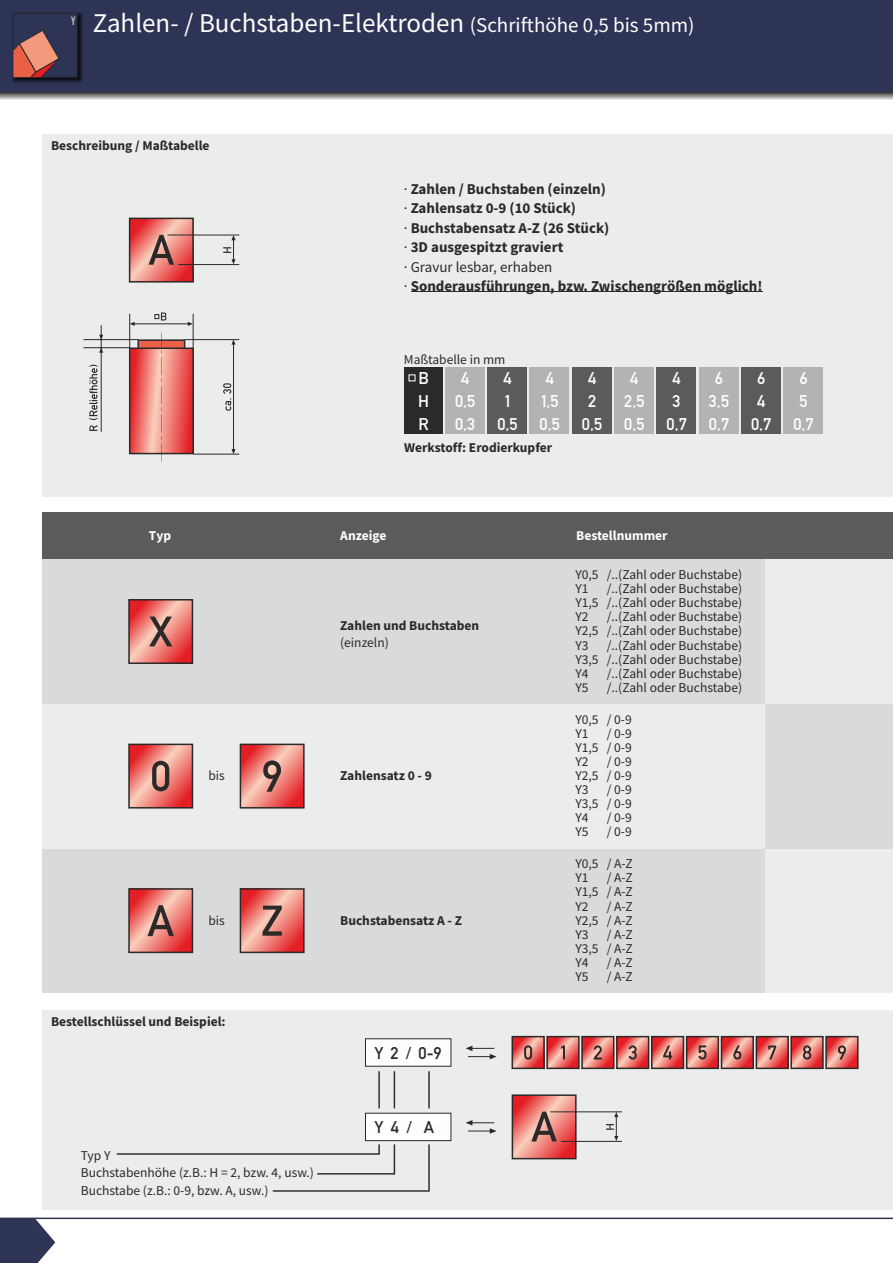
<style>
.page{position:relative;width:893px;height:1263px;background:#fff}
.page>*{position:absolute;margin:0;border:0;box-sizing:border-box;transform-origin:0 0}
.t1{font:27px "Source Sans Pro";color:#fefefe}
.t2{font:16.8px/22.6px "DIN1451 Mittelschrift";color:#fefefe;text-align:center}
.t3{font:16.8px "DIN1451 Mittelschrift";color:#2b2a29}
.t4{font:700 15px/19.4px "Source Sans Pro";color:#2b2a29}
.t5{font:13.5px/14.1px "Source Sans Pro";color:#2b2a29}
.t6{font:700 13.5px "Source Sans Pro";color:#2b2a29}
.t7{font:700 13.5px "Source Sans Pro";color:#fefefe}
.t8{font:12.6px "DIN1451 Engschrift";color:#c5c6c6}
.s1{font-size:21px}
.s2{font-weight:400}
</style>
<div class="page">
<svg style="left:0;top:91px;width:893px;height:9px"></svg>
<div style="left:0;top:0;width:893px;height:91px;background:#2d3456"></div>
<div style="left:765px;top:848px;width:128px;height:145px;background:#ebecec"></div>
<div style="left:43px;top:848px;width:722px;height:145px;background:#d9dada"></div>
<div style="left:765px;top:704px;width:128px;height:144px;background:#d9dada"></div>
<div style="left:43px;top:704px;width:722px;height:144px;background:#ebecec"></div>
<div style="left:765px;top:559px;width:128px;height:145px;background:#ebecec"></div>
<div style="left:43px;top:559px;width:722px;height:145px;background:#d9dada"></div>
<div style="left:43px;top:512px;width:850px;height:47px;background:#5b5b5b"></div>
<div style="left:43px;top:1010px;width:850px;height:200px;background:#ebecec"></div>
<svg style="left:515px;top:1097px;width:59px;height:59px"></svg>
<div style="left:512px;top:1094px;width:65px;height:65px;border:2px solid #2b2a29"></div>
<svg style="left:531px;top:1112px;width:26px;height:29px"></svg>
<hr style="left:561px;top:1141px;width:61px;height:1px;background:#2b2a29">
<svg style="left:606px;top:1112px;width:12px;height:29px"></svg>
<hr style="left:550px;top:1111px;width:72px;height:1px;background:#2b2a29">
<svg style="left:828px;top:1039px;width:27px;height:27px"></svg>
<div style="left:825px;top:1036px;width:33px;height:33px;border:2px solid #2b2a29"></div>
<svg style="left:838px;top:1045px;width:8px;height:14px"></svg>
<svg style="left:793px;top:1039px;width:28px;height:27px"></svg>
<div style="left:790px;top:1036px;width:34px;height:33px;border:2px solid #2b2a29"></div>
<svg style="left:803px;top:1045px;width:8px;height:14px"></svg>
<svg style="left:759px;top:1039px;width:27px;height:27px"></svg>
<div style="left:756px;top:1036px;width:33px;height:33px;border:2px solid #2b2a29"></div>
<svg style="left:768px;top:1045px;width:8px;height:14px"></svg>
<svg style="left:724px;top:1039px;width:27px;height:27px"></svg>
<div style="left:721px;top:1036px;width:33px;height:33px;border:2px solid #2b2a29"></div>
<svg style="left:733px;top:1045px;width:8px;height:14px"></svg>
<svg style="left:689px;top:1039px;width:27px;height:27px"></svg>
<div style="left:686px;top:1036px;width:33px;height:33px;border:2px solid #2b2a29"></div>
<svg style="left:698px;top:1045px;width:8px;height:14px"></svg>
<svg style="left:654px;top:1039px;width:27px;height:27px"></svg>
<div style="left:651px;top:1036px;width:33px;height:33px;border:2px solid #2b2a29"></div>
<svg style="left:663px;top:1045px;width:9px;height:14px"></svg>
<svg style="left:619px;top:1039px;width:27px;height:27px"></svg>
<div style="left:616px;top:1036px;width:33px;height:33px;border:2px solid #2b2a29"></div>
<svg style="left:629px;top:1045px;width:8px;height:14px"></svg>
<svg style="left:584px;top:1039px;width:27px;height:27px"></svg>
<div style="left:581px;top:1036px;width:33px;height:33px;border:2px solid #2b2a29"></div>
<svg style="left:594px;top:1045px;width:8px;height:14px"></svg>
<svg style="left:549px;top:1039px;width:28px;height:27px"></svg>
<div style="left:546px;top:1036px;width:34px;height:33px;border:2px solid #2b2a29"></div>
<svg style="left:561px;top:1045px;width:4px;height:14px"></svg>
<svg style="left:514px;top:1039px;width:28px;height:27px"></svg>
<div style="left:511px;top:1036px;width:34px;height:33px;border:2px solid #2b2a29"></div>
<svg style="left:524px;top:1045px;width:8px;height:14px"></svg>
<svg style="left:466px;top:1045px;width:31px;height:14px"></svg>
<svg style="left:466px;top:1120px;width:31px;height:14px"></svg>
<svg style="left:116px;top:1038px;width:335px;height:154px"></svg>
<svg style="left:243px;top:891px;width:59px;height:59px"></svg>
<div style="left:240px;top:888px;width:65px;height:65px;border:2px solid #2b2a29"></div>
<svg style="left:262px;top:906px;width:20px;height:30px"></svg>
<svg style="left:131px;top:891px;width:59px;height:59px"></svg>
<div style="left:128px;top:888px;width:65px;height:65px;border:2px solid #2b2a29"></div>
<svg style="left:147px;top:905px;width:27px;height:31px"></svg>
<svg style="left:243px;top:747px;width:59px;height:58px"></svg>
<div style="left:240px;top:744px;width:65px;height:64px;border:2px solid #2b2a29"></div>
<svg style="left:263px;top:760px;width:18px;height:32px"></svg>
<svg style="left:131px;top:747px;width:59px;height:58px"></svg>
<div style="left:128px;top:744px;width:65px;height:64px;border:2px solid #2b2a29"></div>
<svg style="left:152px;top:761px;width:17px;height:30px"></svg>
<svg style="left:131px;top:602px;width:59px;height:59px"></svg>
<div style="left:128px;top:599px;width:65px;height:65px;border:2px solid #2b2a29"></div>
<svg style="left:149px;top:616px;width:23px;height:30px"></svg>
<div style="left:43px;top:134px;width:850px;height:363px;background:#ebecec"></div>
<div style="left:699px;top:367px;width:39px;height:67px;background:#b2b3b3"></div>
<div style="left:656px;top:367px;width:40px;height:67px;background:#5b5b5b"></div>
<div style="left:614px;top:367px;width:40px;height:67px;background:#b2b3b3"></div>
<div style="left:572px;top:367px;width:39px;height:67px;background:#5b5b5b"></div>
<div style="left:529px;top:367px;width:40px;height:67px;background:#b2b3b3"></div>
<div style="left:487px;top:367px;width:40px;height:67px;background:#5b5b5b"></div>
<div style="left:445px;top:367px;width:40px;height:67px;background:#b2b3b3"></div>
<div style="left:404px;top:367px;width:38px;height:67px;background:#2b2a29"></div>
<div style="left:741px;top:367px;width:40px;height:67px;background:#5b5b5b"></div>
<hr style="left:411px;top:291px;width:352px;height:1px;background:#2b2a29">
<svg style="left:132px;top:350px;width:59px;height:101px"></svg>
<div style="left:129px;top:347px;width:65px;height:107px;border:2px solid #2b2a29"></div>
<svg style="left:137px;top:333px;width:49px;height:128px"></svg>
<hr style="left:193px;top:454px;width:46px;height:1px;background:#2b2a29">
<hr style="left:185px;top:339px;width:54px;height:1px;background:#2b2a29">
<svg style="left:223px;top:339px;width:13px;height:115px"></svg>
<svg style="left:89px;top:335px;width:14px;height:96px"></svg>
<hr style="left:84px;top:339px;width:54px;height:1px;background:#2b2a29">
<hr style="left:101px;top:325px;width:1px;height:107px;background:#2b2a29">
<hr style="left:84px;top:347px;width:46px;height:1px;background:#2b2a29">
<hr style="left:193px;top:314px;width:1px;height:34px;background:#2b2a29">
<hr style="left:129px;top:314px;width:1px;height:34px;background:#2b2a29">
<svg style="left:130px;top:312px;width:63px;height:14px"></svg>
<svg style="left:132px;top:221px;width:59px;height:59px"></svg>
<div style="left:129px;top:218px;width:65px;height:65px;border:2px solid #2b2a29"></div>
<svg style="left:149px;top:235px;width:25px;height:30px"></svg>
<hr style="left:178px;top:264px;width:61px;height:1px;background:#2b2a29">
<svg style="left:223px;top:236px;width:13px;height:28px"></svg>
<hr style="left:168px;top:235px;width:71px;height:1px;background:#2b2a29">
<img style="left:13px;top:13px;width:69px;height:69px">
<svg style="left:12px;top:13px;width:66px;height:65px"></svg>
<div style="left:783px;top:367px;width:40px;height:67px;background:#b2b3b3"></div>
<svg style="left:0;top:1219px;width:55px;height:44px"></svg>
<hr style="left:0;top:1217px;width:893px;height:2px;background:#2d3456">
<p class="t8" style="left:71px;top:13px;width:6px">Y</p>
<h1 class="t1" style="left:93px;top:12px;width:603px">Zahlen- / Buchstaben-Elektroden <span class="s1">(Schrifthöhe 0,5 bis 5mm)</span></h1>
<p class="t6" style="left:51px;top:139px;width:160px">Beschreibung / Maßtabelle</p>
<p class="t4" style="left:404px;top:180px;width:360px"><span class="s2">·</span> Zahlen / Buchstaben (einzeln)<br><span class="s2">·</span> Zahlensatz 0-9 (10 Stück)<br><span class="s2">·</span> Buchstabensatz A-Z (26 Stück)<br><span class="s2">·</span> 3D ausgespitzt graviert<br><span class="s2">· Gravur lesbar, erhaben<br>·</span> Sonderausführungen, bzw. Zwischengrößen möglich!</p>
<p class="t5" style="left:404px;top:353px;width:103px">Maßtabelle in mm</p>
<p class="t2" style="left:418px;top:367px;width:12px;text-align:justify">B H R</p>
<p class="t2" style="left:455px;top:367px;width:22px">4<br>0,5<br>0,3</p>
<p class="t2" style="left:793px;top:367px;width:22px">6<br>5<br>0,7</p>
<p class="t2" style="left:497px;top:367px;width:22px">4<br>1<br>0,5</p>
<p class="t2" style="left:540px;top:367px;width:22px">4<br>1,5<br>0,5</p>
<p class="t2" style="left:667px;top:367px;width:22px">4<br>3<br>0,7</p>
<p class="t2" style="left:582px;top:367px;width:22px">4<br>2<br>0,5</p>
<p class="t2" style="left:624px;top:367px;width:22px">4<br>2,5<br>0,5</p>
<p class="t2" style="left:709px;top:367px;width:22px">6<br>3,5<br>0,7</p>
<p class="t2" style="left:751px;top:367px;width:22px">6<br>4<br>0,7</p>
<p class="t6" style="left:404px;top:442px;width:150px">Werkstoff: Erodierkupfer</p>
<p class="t7" style="left:149px;top:530px;width:24px">Typ</p>
<p class="t7" style="left:340px;top:530px;width:48px">Anzeige</p>
<p class="t7" style="left:576px;top:530px;width:93px">Bestellnummer</p>
<p class="t6" style="left:340px;top:620px;width:141px">Zahlen und Buchstaben</p>
<p class="t5" style="left:340px;top:636px;width:50px">(einzeln)</p>
<p class="t5" style="left:208px;top:770px;width:18px">bis</p>
<p class="t6" style="left:340px;top:770px;width:93px">Zahlensatz 0 - 9</p>
<p class="t5" style="left:208px;top:914px;width:18px">bis</p>
<p class="t6" style="left:340px;top:915px;width:123px">Buchstabensatz A - Z</p>
<p class="t6" style="left:51px;top:1016px;width:176px">Bestellschlüssel und Beispiel:</p>
<p class="t5" style="left:81px;top:1147px;width:235px;line-height:17.9px">Typ Y<br>Buchstabenhöhe (z.B.: H = 2, bzw. 4, usw.)<br>Buchstabe (z.B.: 0-9, bzw. A, usw.)</p>
<p class="t3" style="left:375px;top:1043px;width:68px">Y 2 / 0-9</p>
<p class="t3" style="left:375px;top:1118px;width:61px">Y 4 / A</p>
<p class="t5" style="left:575px;top:569px;width:25px">Y0,5<br>Y1<br>Y1,5<br>Y2<br>Y2,5<br>Y3<br>Y3,5<br>Y4<br>Y5</p>
<p class="t5" style="left:607px;top:569px;width:137px;text-align:justify">/..(Zahl oder Buchstabe) /..(Zahl oder Buchstabe) /..(Zahl oder Buchstabe) /..(Zahl oder Buchstabe) /..(Zahl oder Buchstabe) /..(Zahl oder Buchstabe) /..(Zahl oder Buchstabe) /..(Zahl oder Buchstabe) /..(Zahl oder Buchstabe)</p>
<p class="t5" style="left:575px;top:713px;width:25px">Y0,5<br>Y1<br>Y1,5<br>Y2<br>Y2,5<br>Y3<br>Y3,5<br>Y4<br>Y5</p>
<p class="t5" style="left:607px;top:713px;width:27px;text-align:justify">/ 0-9 / 0-9 / 0-9 / 0-9 / 0-9 / 0-9 / 0-9 / 0-9 / 0-9</p>
<p class="t5" style="left:575px;top:858px;width:25px">Y0,5<br>Y1<br>Y1,5<br>Y2<br>Y2,5<br>Y3<br>Y3,5<br>Y4<br>Y5</p>
<p class="t5" style="left:607px;top:858px;width:27px;text-align:justify">/ A-Z / A-Z / A-Z / A-Z / A-Z / A-Z / A-Z / A-Z / A-Z</p>
</div>
